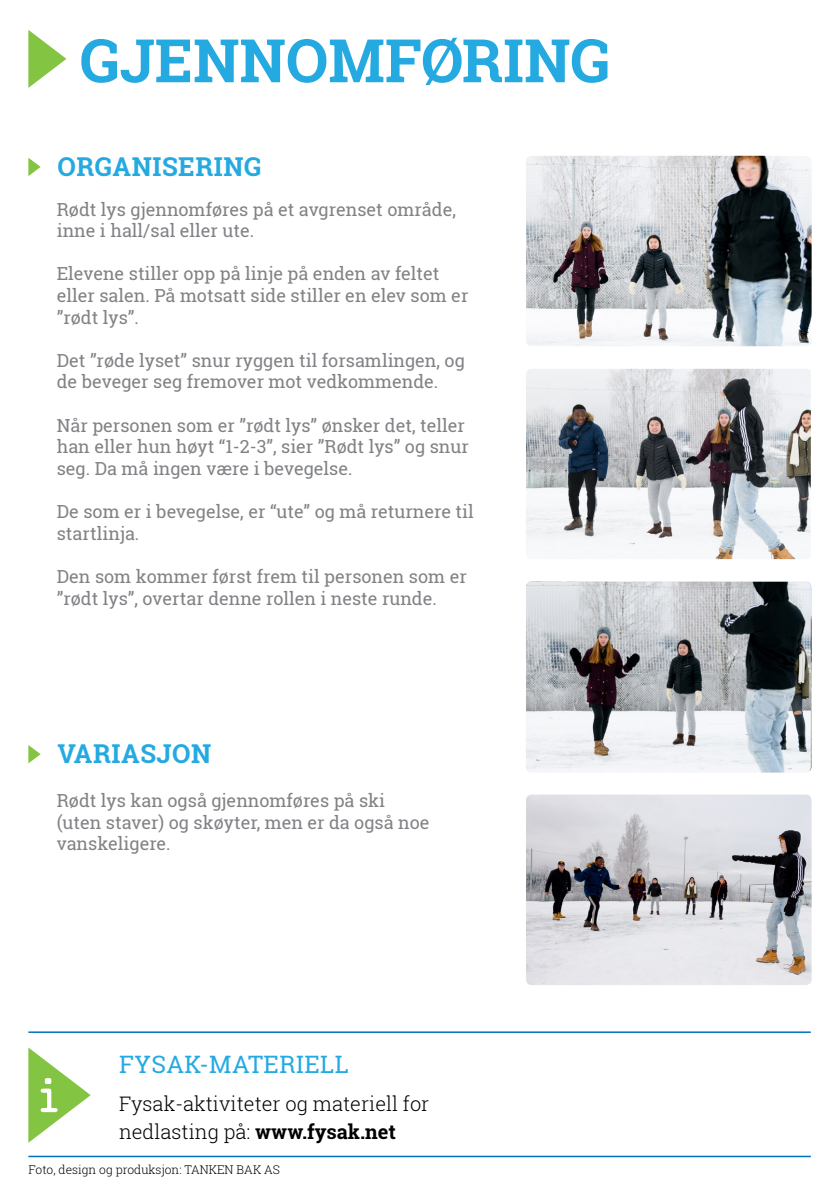
<style>
.page{position:relative;width:840px;height:1191px;background:#fff}
.page>*{position:absolute;margin:0;border:0;box-sizing:border-box;transform-origin:0 0}
.Tittel_pos{font:700 60px "Roboto Slab";color:#24aae1}
.Tittel2{font:700 26px "Roboto Slab";letter-spacing:.02em;color:#24aae1}
.Henvisningstittel{font:24px "Roboto Slab";letter-spacing:.02em;color:#24aae1}
.Henvisning{font:300 20px/28px "Roboto Slab";color:#000}
.Tekst{font:18px/21.6px "Roboto Slab";color:#808285}
.t1{font:300 12px "Roboto Slab";color:#000}
.s1{font-weight:700}
</style>
<div class="page">
<svg style="left:28px;top:158px;width:13px;height:18px"></svg>
<svg style="left:28px;top:1047px;width:63px;height:95px"></svg>
<hr style="left:28px;top:1031px;width:782px;height:2px;background:#0072bc">
<hr style="left:28px;top:1155px;width:782px;height:2px;background:#0072bc">
<svg style="left:28px;top:30px;width:38px;height:58px"></svg>
<svg style="left:28px;top:745px;width:13px;height:18px"></svg>
<img style="left:526px;top:794px;width:285px;height:191px">
<img style="left:526px;top:369px;width:284px;height:190px">
<img style="left:526px;top:156px;width:285px;height:190px">
<img style="left:526px;top:582px;width:284px;height:190px">
<p class="Tittel_pos" style="left:80px;top:19px;width:531px">GJENNOMFØRING</p>
<p class="Tittel2" style="left:57px;top:149px;width:205px">ORGANISERING</p>
<p class="Tekst" style="left:57px;top:198px;width:400px">Rødt lys gjennomføres på et avgrenset område, inne i hall/sal eller ute.</p>
<p class="Tekst" style="left:57px;top:263px;width:413px">Elevene stiller opp på linje på enden av feltet eller salen. På motsatt side stiller en elev som er ”rødt lys”.</p>
<p class="Tekst" style="left:57px;top:349px;width:409px">Det ”røde lyset” snur ryggen til forsamlingen, og de beveger seg fremover mot vedkommende.</p>
<p class="Tekst" style="left:57px;top:414px;width:413px">Når personen som er ”rødt lys” ønsker det, teller han eller hun høyt “1-2-3”, sier ”Rødt lys” og snur seg. Da må ingen være i bevegelse.</p>
<p class="Tekst" style="left:57px;top:500px;width:418px">De som er i bevegelse, er “ute” og må returnere til startlinja.</p>
<p class="Tekst" style="left:57px;top:565px;width:411px">Den som kommer først frem til personen som er ”rødt lys”, overtar denne rollen i neste runde.</p>
<p class="Tittel2" style="left:57px;top:736px;width:155px">VARIASJON</p>
<p class="Tekst" style="left:57px;top:789px;width:374px">Rødt lys kan også gjennomføres på ski (uten staver) og skøyter, men er da også noe vanskeligere.</p>
<p class="Henvisningstittel" style="left:119px;top:1047px;width:231px">FYSAK-MATERIELL</p>
<p class="Henvisning" style="left:119px;top:1089px;width:311px">Fysak-aktiviteter og materiell for nedlasting på: <span class="s1">www.fysak.net</span></p>
<p class="t1" style="left:28px;top:1161px;width:253px">Foto, design og produksjon: TANKEN BAK AS</p>
</div>
